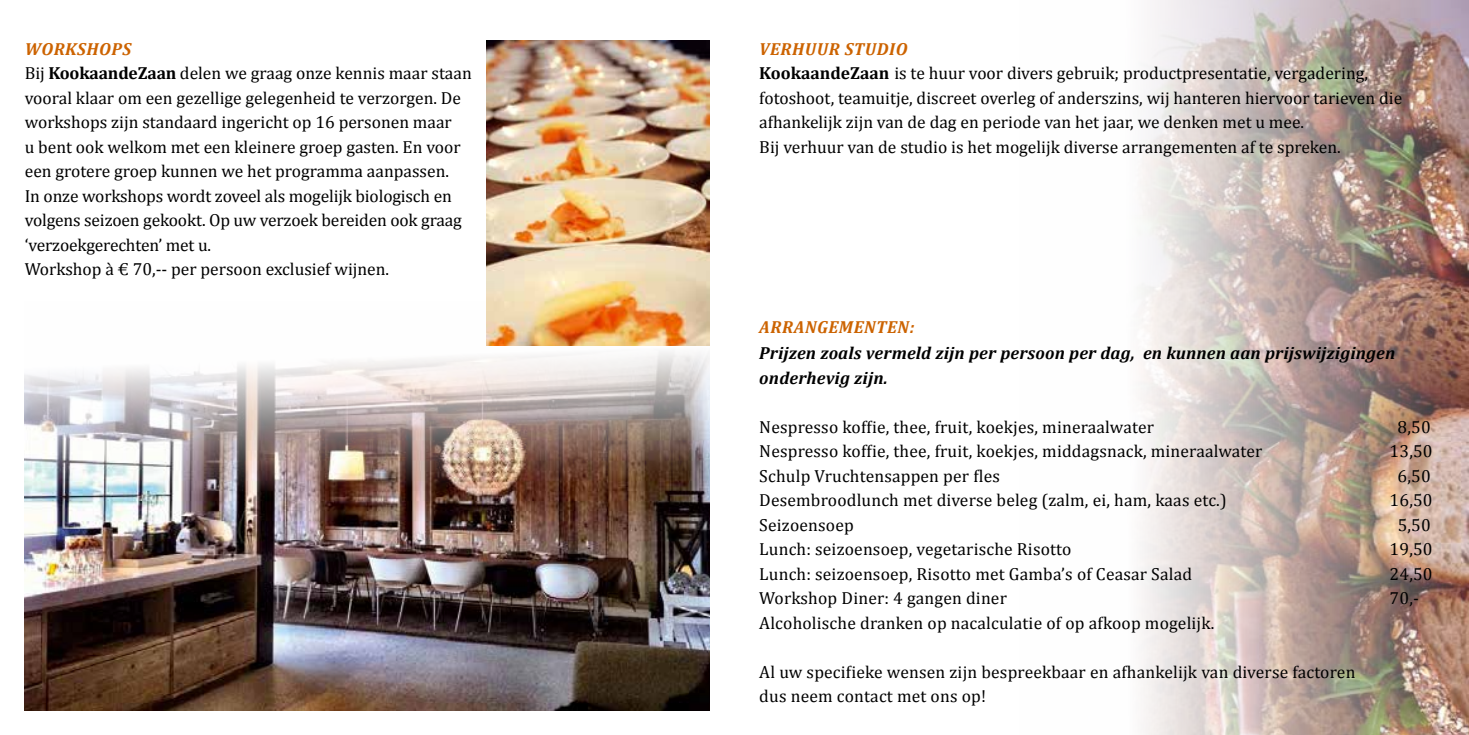
<style>
.page{position:relative;width:1469px;height:735px;background:#fff}
.page>*{position:absolute;margin:0;border:0;box-sizing:border-box;transform-origin:0 0}
.t1{font:17.5px/24.5px "Cambria";color:#000}
.t2{font:italic 700 17.5px/24.5px "Cambria";letter-spacing:.01em;color:#000}
.t3{font:italic 700 17.5px "Cambria";letter-spacing:.03em;color:#cc6300}
.s1{font-weight:700;font-style:italic;color:#cc6300}
.s2{font-weight:700}
</style>
<div class="page">
<img style="left:25px;top:345px;width:684px;height:364px">
<img style="left:1140px;top:0;width:328px;height:734px">
<img style="left:486px;top:41px;width:223px;height:304px">
<p class="t1" style="left:25px;top:36px;width:448px"><span class="s1">WORKSHOPS<br></span>Bij <span class="s2">KookaandeZaan</span> delen we graag onze kennis maar staan vooral klaar om een gezellige gelegenheid te verzorgen. De workshops zijn standaard ingericht op 16 personen maar<br>u bent ook welkom met een kleinere groep gasten. En voor een grotere groep kunnen we het programma aanpassen.<br>In onze workshops wordt zoveel als mogelijk biologisch en volgens seizoen gekookt. Op uw verzoek bereiden ook graag ‘verzoekgerechten’ met u.<br>Workshop à € 70,-- per persoon exclusief wijnen.</p>
<p class="t1" style="left:759px;top:36px;width:644px"><span class="s1">VERHUUR STUDIO<br></span><span class="s2">KookaandeZaan</span> is te huur voor divers gebruik; productpresentatie, vergadering, fotoshoot, teamuitje, discreet overleg of anderszins, wij hanteren hiervoor tarieven die afhankelijk zijn van de dag en periode van het jaar, we denken met u mee.<br>Bij verhuur van de studio is het mogelijk diverse arrangementen af te spreken.</p>
<p class="t3" style="left:759px;top:314px;width:157px">ARRANGEMENTEN:</p>
<p class="t2" style="left:759px;top:340px;width:637px">Prijzen zoals vermeld zijn per persoon per dag, en kunnen aan prijswijzigingen onderhevig zijn.</p>
<p class="t1" style="left:759px;top:414px;width:396px">Nespresso koffie, thee, fruit, koekjes, mineraalwater</p>
<p class="t1" style="left:1397px;top:414px;width:35px">8,50</p>
<p class="t1" style="left:759px;top:438px;width:504px">Nespresso koffie, thee, fruit, koekjes, middagsnack, mineraalwater</p>
<p class="t1" style="left:1389px;top:438px;width:45px">13,50</p>
<p class="t1" style="left:759px;top:463px;width:242px">Schulp Vruchtensappen per fles</p>
<p class="t1" style="left:1397px;top:463px;width:35px">6,50</p>
<p class="t1" style="left:759px;top:487px;width:469px">Desembroodlunch met diverse beleg (zalm, ei, ham, kaas etc.)</p>
<p class="t1" style="left:1389px;top:487px;width:45px">16,50</p>
<p class="t1" style="left:759px;top:512px;width:96px">Seizoensoep</p>
<p class="t1" style="left:1397px;top:512px;width:35px">5,50</p>
<p class="t1" style="left:759px;top:536px;width:314px">Lunch: seizoensoep, vegetarische Risotto</p>
<p class="t1" style="left:1389px;top:536px;width:45px">19,50</p>
<p class="t1" style="left:759px;top:561px;width:434px">Lunch: seizoensoep, Risotto met Gamba’s of Ceasar Salad</p>
<p class="t1" style="left:1389px;top:561px;width:45px">24,50</p>
<p class="t1" style="left:759px;top:585px;width:249px">Workshop Diner: 4 gangen diner</p>
<p class="t1" style="left:1389px;top:585px;width:31px">70,-</p>
<p class="t1" style="left:759px;top:610px;width:456px">Alcoholische dranken op nacalculatie of op afkoop mogelijk.</p>
<p class="t1" style="left:759px;top:659px;width:597px">Al uw specifieke wensen zijn bespreekbaar en afhankelijk van diverse factoren dus neem contact met ons op!</p>
</div>
